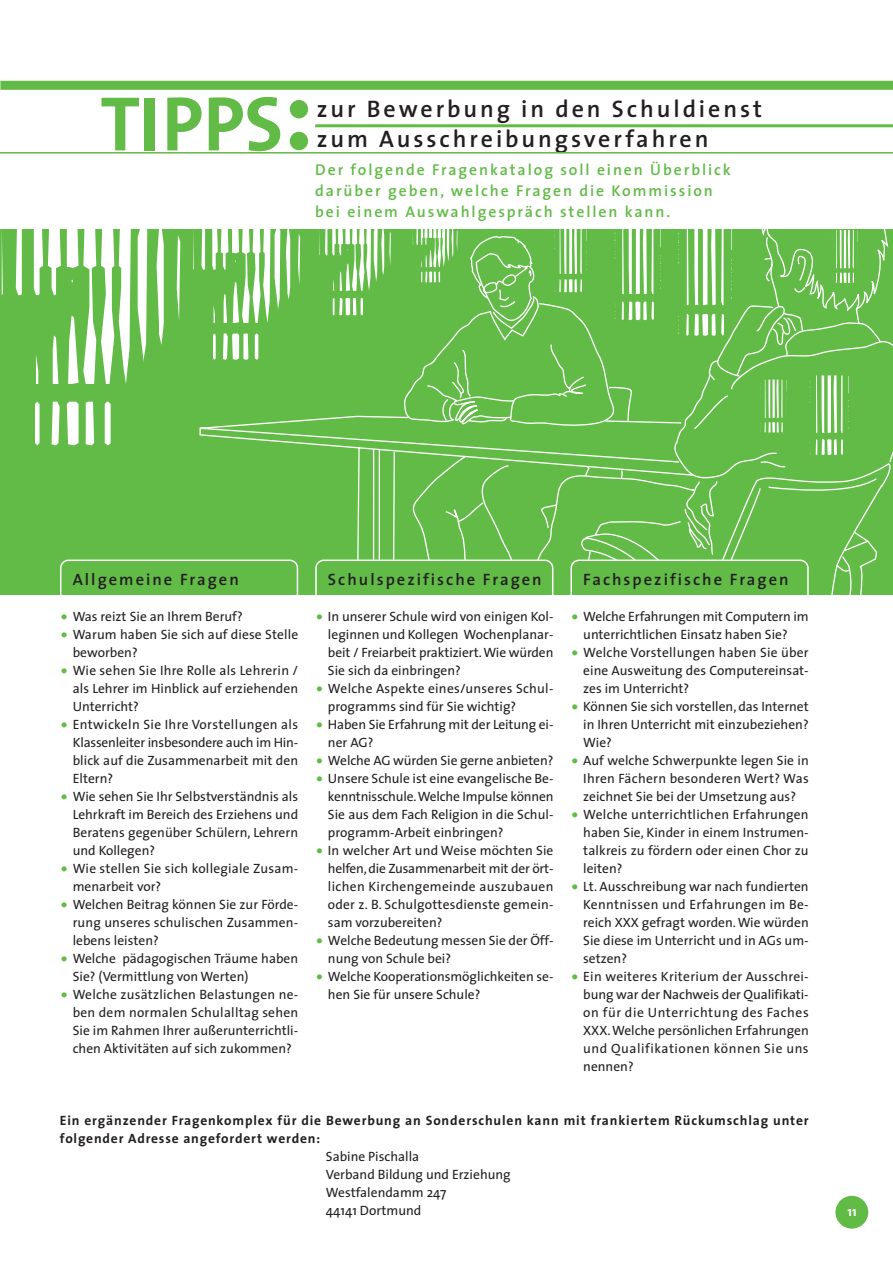
<style>
.page{position:relative;width:893px;height:1263px;background:#fff}
.page>*{position:absolute;margin:0;border:0;box-sizing:border-box;transform-origin:0 0}
.t1{font:500 300px "Fuzzy Font";color:#fff}
.t2{font:500 150px "Fuzzy Font";color:#fff}
.t3{font:500 90px "Fuzzy Font";color:#fff}
.t4{font:700 78px "The Sans";letter-spacing:-.005em;color:#61bb46}
.t5{font:500 72px "Fuzzy Font";color:#fff}
.t6{font:600 24px/30px "The Sans";letter-spacing:.12em;color:#231f20}
.t7{font:600 16.5px "The Sans";letter-spacing:.12em;color:#231f20}
.t8{font:600 15.75px/21px "The Sans";letter-spacing:.12em;color:#61bb46}
.t9{font:13.5px/18px "The Sans";color:#231f20;text-align:justify}
.t10{font:700 13.5px/18px "The Sans";letter-spacing:.06em;color:#231f20}
.t11{font:700 13.5px "The Sans";color:#fff}
.s1{font-size:112.5px}
.s2{font-size:127.5px}
.s3{font-size:108px}
.s4{font-size:21px;color:#61bb46}
</style>
<div class="page">
<div style="left:0;top:230px;width:892px;height:374px;background:#61bb46"></div>
<svg style="left:199px;top:415px;width:203px;height:180px"></svg>
<svg style="left:407px;top:255px;width:485px;height:340px"></svg>
<svg style="left:60px;top:560px;width:238px;height:35px"></svg>
<svg style="left:315px;top:560px;width:238px;height:35px"></svg>
<svg style="left:570px;top:560px;width:238px;height:35px"></svg>
<div style="left:835px;top:1196px;width:33px;height:33px;background:#61bb46;border-radius:50%"></div>
<div style="left:0;top:595px;width:892px;height:100px;background:#fff"></div>
<div style="left:0;top:81px;width:892px;height:9px;background:#61bb46"></div>
<hr style="left:315px;top:124px;width:577px;height:3px;background:#61bb46">
<hr style="left:0;top:152px;width:892px;height:2px;background:#61bb46">
<h3 class="t4" style="left:100px;top:95px;width:215px">TIPPS<span class="s1">:</span></h3>
<h3 class="t6" style="left:317px;top:96px;width:447px">zur Bewerbung in den Schuldienst zum Ausschreibungsverfahren</h3>
<p class="t8" style="left:315px;top:161px;width:417px">Der folgende Fragenkatalog soll einen Überblick darüber geben, welche Fragen die Kommission bei einem Auswahlgespräch stellen kann.</p>
<h1 class="t1" style="left:9px;top:231px;width:456px">?<sup>?</sup><sup>?</sup><sup>?</sup></h1>
<h3 class="t3" style="left:553px;top:228px;width:122px">!<span class="s2">!</span></h3>
<h2 class="t2" style="left:676px;top:229px;width:73px">!</h2>
<h3 class="t5" style="left:831px;top:232px;width:36px">!</h3>
<h3 class="t5" style="left:760px;top:381px;width:101px">!<span class="s3">!</span></h3>
<p class="t7" style="left:73px;top:573px;width:168px">Allgemeine Fragen</p>
<p class="t9" style="left:60px;top:609px;width:184px"><span class="s4">•</span> Was reizt Sie an Ihrem Beruf?</p>
<p class="t9" style="left:73px;top:627px;width:227px;text-indent:-13px"><span class="s4">•</span> Warum haben Sie sich auf diese Stelle beworben?</p>
<p class="t9" style="left:73px;top:663px;width:227px;text-indent:-13px"><span class="s4">•</span> Wie sehen Sie Ihre Rolle als Lehrerin / als Lehrer im Hinblick auf erziehenden Unterricht?</p>
<p class="t9" style="left:73px;top:717px;width:227px;text-indent:-13px"><span class="s4">•</span> Entwickeln Sie Ihre Vorstellungen als Klassenleiter insbesondere auch im Hin&shy;blick auf die Zusammenarbeit mit den Eltern?</p>
<p class="t9" style="left:73px;top:789px;width:227px;text-indent:-13px"><span class="s4">•</span> Wie sehen Sie Ihr Selbstverständnis als Lehrkraft im Bereich des Erziehens und Beratens gegenüber Schülern, Lehrern und Kollegen?</p>
<p class="t9" style="left:73px;top:861px;width:227px;text-indent:-13px"><span class="s4">•</span> Wie stellen Sie sich kollegiale Zusam&shy;menarbeit vor?</p>
<p class="t9" style="left:73px;top:897px;width:227px;text-indent:-13px"><span class="s4">•</span> Welchen Beitrag können Sie zur Förde&shy;rung unseres schulischen Zusammen&shy;lebens leisten?</p>
<p class="t9" style="left:73px;top:951px;width:227px;text-indent:-13px"><span class="s4">•</span> Welche pädagogischen Träume haben<br>Sie? (Vermittlung von Werten)</p>
<p class="t9" style="left:73px;top:987px;width:227px;text-indent:-13px"><span class="s4">•</span> Welche zusätzlichen Belastungen ne&shy;ben dem normalen Schulalltag sehen Sie im Rahmen Ihrer außerunterrichtli&shy;chen Aktivitäten auf sich zukommen?</p>
<p class="t7" style="left:328px;top:573px;width:215px">Schulspezifische Fragen</p>
<p class="t9" style="left:328px;top:609px;width:227px;text-indent:-13px"><span class="s4">•</span> In unserer Schule wird von einigen Kol&shy;leginnen und Kollegen Wochenplanar&shy;beit / Freiarbeit praktiziert.Wie würden Sie sich da einbringen?</p>
<p class="t9" style="left:328px;top:681px;width:227px;text-indent:-13px"><span class="s4">•</span> Welche Aspekte eines/unseres Schul&shy;programms sind für Sie wichtig?</p>
<p class="t9" style="left:328px;top:717px;width:227px;text-indent:-13px"><span class="s4">•</span> Haben Sie Erfahrung mit der Leitung ei&shy;ner AG?</p>
<p class="t9" style="left:315px;top:753px;width:240px"><span class="s4">•</span> Welche AG würden Sie gerne anbieten?</p>
<p class="t9" style="left:328px;top:771px;width:227px;text-indent:-13px"><span class="s4">•</span> Unsere Schule ist eine evangelische Be&shy;kenntnisschule.Welche Impulse können Sie aus dem Fach Religion in die Schul&shy;programm-Arbeit einbringen?</p>
<p class="t9" style="left:328px;top:843px;width:227px;text-indent:-13px"><span class="s4">•</span> In welcher Art und Weise möchten Sie helfen, die Zusammenarbeit mit der ört&shy;lichen Kirchengemeinde auszubauen oder z. B. Schulgottesdienste gemein&shy;sam vorzubereiten?</p>
<p class="t9" style="left:328px;top:933px;width:227px;text-indent:-13px"><span class="s4">•</span> Welche Bedeutung messen Sie der Öff&shy;nung von Schule bei?</p>
<p class="t9" style="left:328px;top:969px;width:227px;text-indent:-13px"><span class="s4">•</span> Welche Kooperationsmöglichkeiten se&shy;hen Sie für unsere Schule?</p>
<p class="t7" style="left:583px;top:573px;width:207px">Fachspezifische Fragen</p>
<p class="t9" style="left:583px;top:609px;width:227px;text-indent:-13px"><span class="s4">•</span> Welche Erfahrungen mit Computern im unterrichtlichen Einsatz haben Sie?</p>
<p class="t9" style="left:583px;top:645px;width:227px;text-indent:-13px"><span class="s4">•</span> Welche Vorstellungen haben Sie über eine Ausweitung des Computereinsat&shy;zes im Unterricht?</p>
<p class="t9" style="left:583px;top:699px;width:227px;text-indent:-13px"><span class="s4">•</span> Können Sie sich vorstellen, das Internet in Ihren Unterricht mit einzubeziehen?<br>Wie?</p>
<p class="t9" style="left:583px;top:753px;width:227px;text-indent:-13px"><span class="s4">•</span> Auf welche Schwerpunkte legen Sie in Ihren Fächern besonderen Wert? Was zeichnet Sie bei der Umsetzung aus?</p>
<p class="t9" style="left:583px;top:807px;width:227px;text-indent:-13px"><span class="s4">•</span> Welche unterrichtlichen Erfahrungen haben Sie, Kinder in einem Instrumen&shy;talkreis zu fördern oder einen Chor zu leiten?</p>
<p class="t9" style="left:583px;top:879px;width:227px;text-indent:-13px"><span class="s4">•</span> Lt. Ausschreibung war nach fundierten Kenntnissen und Erfahrungen im Be&shy;reich XXX gefragt worden. Wie würden Sie diese im Unterricht und in AGs um&shy;setzen?</p>
<p class="t9" style="left:583px;top:969px;width:227px;text-indent:-13px"><span class="s4">•</span> Ein weiteres Kriterium der Ausschrei&shy;bung war der Nachweis der Qualifikati&shy;on für die Unterrichtung des Faches XXX. Welche persönlichen Erfahrungen und Qualifikationen können Sie uns nennen?</p>
<p class="t10" style="left:60px;top:1113px;width:750px">Ein ergänzender Fragenkomplex für die Bewerbung an Sonderschulen kann mit frankiertem Rückumschlag unter folgender Adresse angefordert werden:</p>
<p class="t9" style="left:326px;top:1149px;width:186px;text-align:left">Sabine Pischalla<br>Verband Bildung und Erziehung<br>Westfalendamm 247<br>44141 Dortmund</p>
<p class="t11" style="left:847px;top:1206px;width:11px">11</p>
</div>
